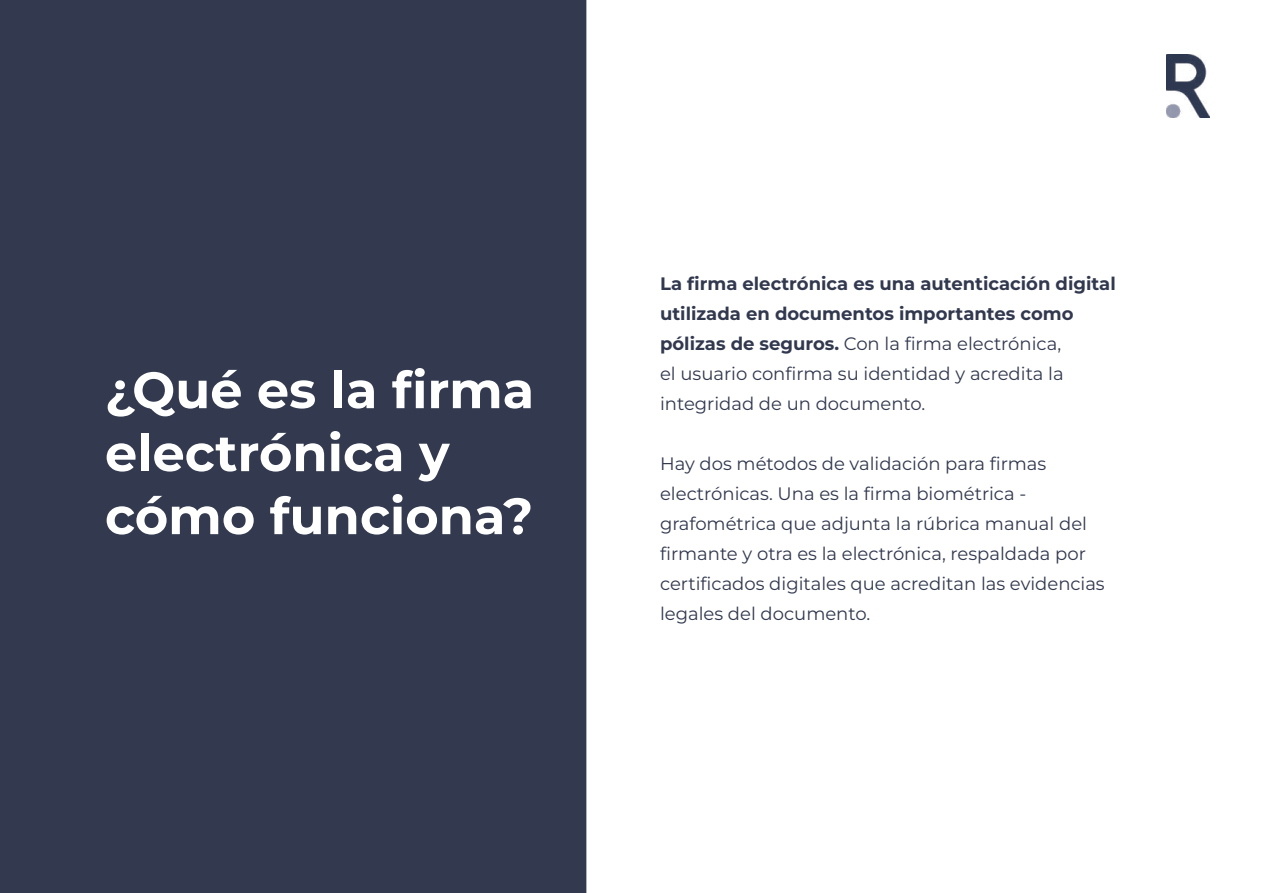
<style>
.page{position:relative;width:1263px;height:893px;background:#fff}
.page>*{position:absolute;margin:0;border:0;box-sizing:border-box;transform-origin:0 0}
.t1{font:700 51px/63px "Montserrat";color:#fff}
.t2{font:18px/30px "Montserrat";color:#32394f}
.t3{font:700 18px/30px "Montserrat";color:#32394f}
.s1{font-weight:400}
</style>
<div class="page">
<img style="left:1166px;top:54px;width:43px;height:64px">
<div style="left:0;top:0;width:586px;height:893px;background:#333a50"></div>
<h1 class="t1" style="left:105px;top:357px;width:431px">¿Qué es la firma electrónica y cómo funciona?</h1>
<p class="t3" style="left:660px;top:268px;width:457px">La firma electrónica es una autenticación digital utilizada en documentos importantes como pólizas de seguros. <span class="s1">Con la firma electrónica,<br>el usuario confirma su identidad y acredita la integridad de un documento.</span></p>
<p class="t2" style="left:660px;top:448px;width:446px">Hay dos métodos de validación para firmas electrónicas. Una es la firma biométrica - grafométrica que adjunta la rúbrica manual del firmante y otra es la electrónica, respaldada por certificados digitales que acreditan las evidencias legales del documento.</p>
</div>
